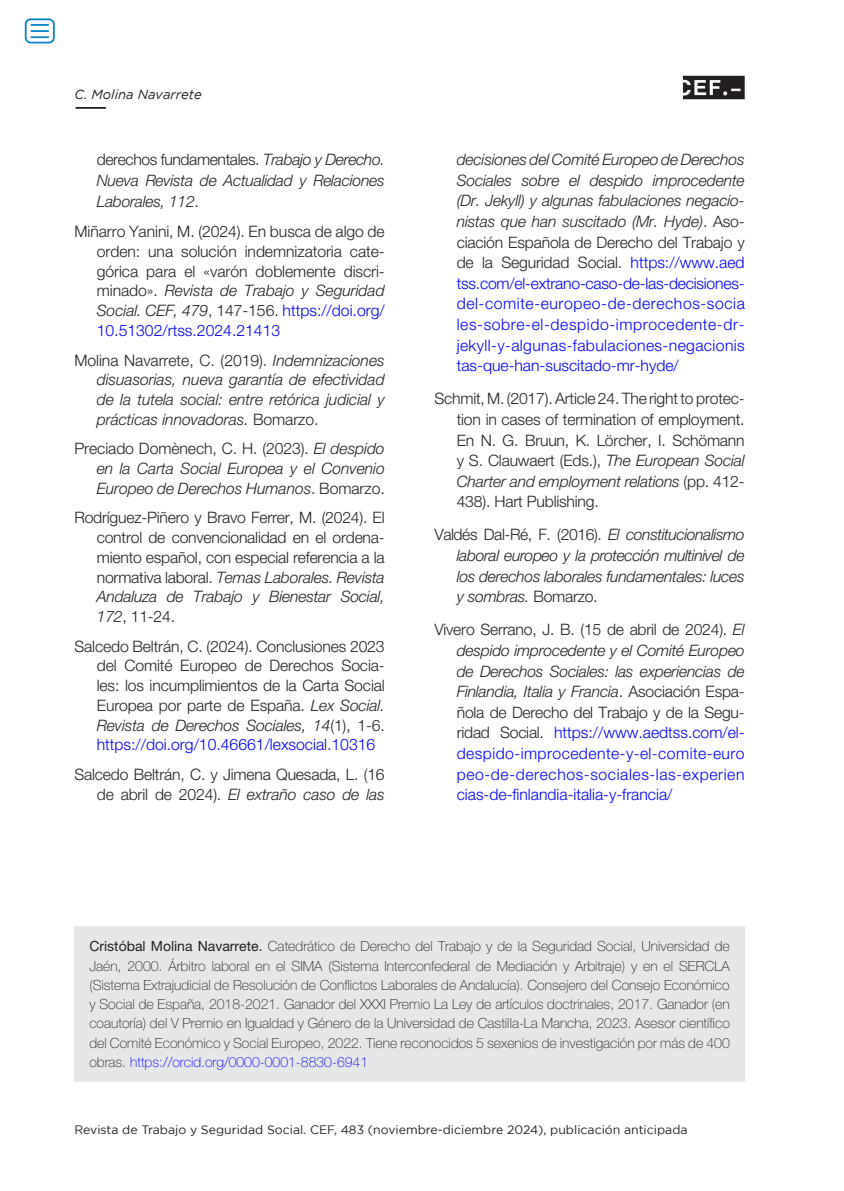
<style>
.page{position:relative;width:844px;height:1191px;background:#fff}
.page>*{position:absolute;margin:0;border:0;box-sizing:border-box;transform-origin:0 0}
.ref__bibliograficas{font:300 15.75px/19.8px "Helvetica Neue LT Std";letter-spacing:-.01em;color:#231f20;text-align:justify}
.ref__bibliograficas-2{font:300 15.75px/20.7px "Helvetica Neue LT Std";letter-spacing:.025em;color:#00f;text-align:justify}
.ref__bibliograficas-3{font:italic 300 15.75px/19.8px "Helvetica Neue LT Std";letter-spacing:-.005em;color:#231f20;text-align:justify}
.ref__bibliograficas-4{font:100 14px/19.2px "Helvetica Neue LT Std";color:#231f20;text-align:justify}
.t1{font:italic 13.12px "Gotham";color:#231f20}
.t2{font:12.25px "Gotham";color:#231f20}
.s1{font-style:normal}
.s2{font-style:italic}
.s3{color:#00f}
.s4{font-style:italic;color:#231f20}
.s5{color:#231f20}
.s6{font-weight:400}
</style>
<div class="page">
<svg style="left:682px;top:76px;width:62px;height:23px"></svg>
<hr style="left:76px;top:107px;width:30px;height:2px;background:#231f20">
<div style="left:74px;top:926px;width:670px;height:155px;background:#e6e7e9"></div>
<div style="left:25px;top:18px;width:30px;height:25px;border:2px solid #0082c8;border-radius:5px"></div>
<svg style="left:31px;top:24px;width:18px;height:14px"></svg>
<p class="t1" style="left:74px;top:87px;width:129px">C. Molina Navarrete</p>
<p class="ref__bibliograficas-3" style="left:97px;top:149px;width:289px;line-height:21px"><span class="s1">derechos fundamentales.</span> Trabajo y Derecho.<br>Nueva Revista de Actualidad y Relaciones Laborales, 112<span class="s1">.</span></p>
<p class="ref__bibliograficas" style="left:97px;top:221px;width:289px;text-indent:-22px">Miñarro Yanini, M. (2024). En busca de algo de orden: una solución indemnizatoria cate&shy;górica para el «varón doblemente discri&shy;minado». <span class="s2">Revista de Trabajo y Seguridad Social. CEF, 479</span>, 147-156. <span class="s3">https://doi.org/ 10.51302/rtss.2024.21413</span></p>
<p class="ref__bibliograficas-3" style="left:97px;top:350px;width:289px;text-indent:-22px"><span class="s1">Molina Navarrete, C. (2019).</span> Indemnizaciones disuasorias, nueva garantía de efectividad de la tutela social: entre retórica judicial y prácticas innovadoras. <span class="s1">Bomarzo.</span></p>
<p class="ref__bibliograficas-3" style="left:97px;top:439px;width:289px;text-indent:-22px"><span class="s1">Preciado Domènech, C. H. (2023).</span> El despido en la Carta Social Europea y el Convenio Europeo de Derechos Humanos<span class="s1">. Bomarzo.</span></p>
<p class="ref__bibliograficas" style="left:97px;top:507px;width:289px;text-indent:-22px">Rodríguez-Piñero y Bravo Ferrer, M. (2024). El control de convencionalidad en el ordena&shy;miento español, con especial referencia a la normativa laboral. <span class="s2">Temas Laborales. Revista Andaluza de Trabajo y Bienestar Social, 172</span>, 11-24.</p>
<p class="ref__bibliograficas" style="left:97px;top:636px;width:289px;text-indent:-22px">Salcedo Beltrán, C. (2024). Conclusiones 2023 del Comité Europeo de Derechos Socia&shy;les: los incumplimientos de la Carta Social Europea por parte de España. <span class="s2">Lex Social.<br>Revista de Derechos Sociales, 14</span>(1), 1-6. <span class="s3">https://doi.org/10.46661/lexsocial.10316</span></p>
<p class="ref__bibliograficas" style="left:74px;top:764px;width:312px;text-align:right">Salcedo Beltrán, C. y Jimena Quesada, L. (16 de abril de 2024). <span class="s2">El extraño caso de las</span></p>
<p class="ref__bibliograficas-2" style="left:456px;top:149px;width:289px"><span class="s4">decisiones del Comité Europeo de Derechos Sociales sobre el despido improcedente (Dr. Jekyll) y algunas fabulaciones negacio&shy;nistas que han suscitado (Mr. Hyde)</span><span class="s5">. Aso&shy;ciación Española de Derecho del Trabajo y de la Seguridad Social.</span> https://www.aed tss.com/el-extrano-caso-de-las-decisiones&shy;del-comite-europeo-de-derechos-socia les-sobre-el-despido-improcedente-dr&shy;jekyll-y-algunas-fabulaciones-negacionis tas-que-han-suscitado-mr-hyde/</p>
<p class="ref__bibliograficas" style="left:456px;top:388px;width:289px;line-height:20.7px;text-indent:-22px">Schmit, M. (2017). Article 24. The right to protec&shy;tion in cases of termination of employment.<br>En N. G. Bruun, K. Lörcher, I. Schömann y S. Clauwaert (Eds.), <span class="s2">The European Social Charter and employment relations</span> (pp. 412- 438). Hart Publishing.</p>
<p class="ref__bibliograficas-3" style="left:456px;top:524px;width:289px;line-height:20.7px;text-indent:-22px"><span class="s1">Valdés Dal-Ré, F. (2016).</span> El constitucionalismo laboral europeo y la protección multinivel de los derechos laborales fundamentales: luces y sombras. <span class="s1">Bomarzo.</span></p>
<p class="ref__bibliograficas-2" style="left:456px;top:619px;width:289px;text-indent:-22px"><span class="s5">Vivero Serrano, J. B. (15 de abril de 2024).</span> <span class="s4">El despido improcedente y el Comité Europeo de Derechos Sociales: las experiencias de Finlandia, Italia y Francia</span><span class="s5">. Asociación Espa&shy;ñola de Derecho del Trabajo y de la Segu&shy;ridad Social.</span> https://www.aedtss.com/el&shy;despido-improcedente-y-el-comite-euro peo-de-derechos-sociales-las-experien cias-de-finlandia-italia-y-francia/</p>
<p class="ref__bibliograficas-4" style="left:89px;top:936px;width:641px"><span class="s6">Cristóbal Molina Navarrete.</span> Catedrático de Derecho del Trabajo y de la Seguridad Social, Universidad de Jaén, 2000. Árbitro laboral en el SIMA (Sistema Interconfederal de Mediación y Arbitraje) y en el SERCLA (Sistema Extrajudicial de Resolución de Conflictos Laborales de Andalucía). Consejero del Consejo Económico y Social de España, 2018-2021. Ganador del XXXI Premio La Ley de artículos doctrinales, 2017. Ganador (en coautoría) del V Premio en Igualdad y Género de la Universidad de Castilla-La Mancha, 2023. Asesor científico del Comité Económico y Social Europeo, 2022. Tiene reconocidos 5 sexenios de investigación por más de 400 obras. <span class="s3">https://orcid.org/0000-0001-8830-6941</span></p>
<p class="t2" style="left:74px;top:1123px;width:614px">Revista de Trabajo y Seguridad Social. CEF, 483 (noviembre-diciembre 2024), publicación anticipada</p>
</div>
